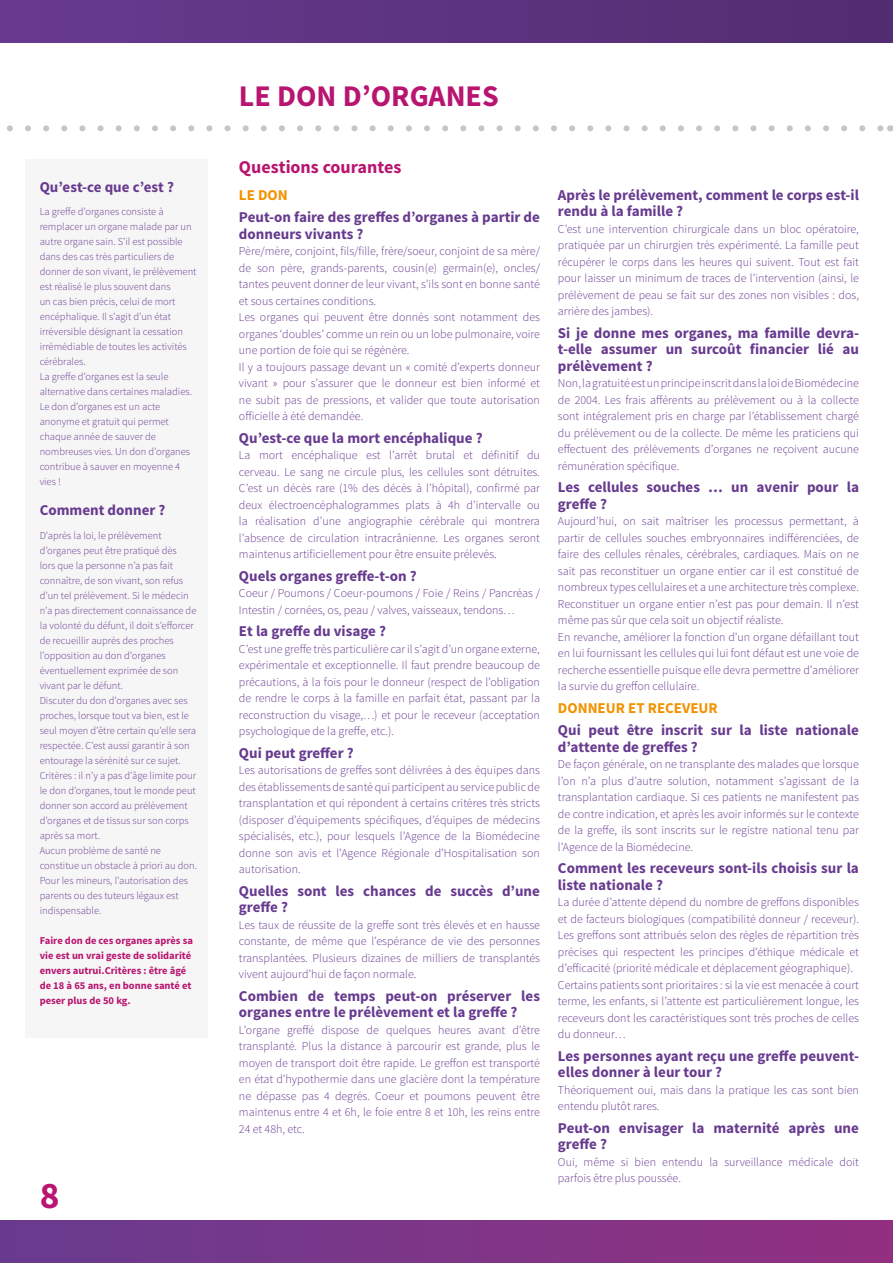
<style>
.page{position:relative;width:893px;height:1263px;background:#fff}
.page>*{position:absolute;margin:0;border:0;box-sizing:border-box;transform-origin:0 0}
.t1{font:700 37.5px "Source Sans Pro";color:#b81570}
.t2{font:700 30px "Source Sans Pro";color:#b81570}
.t3{font:700 18px "Source Sans Pro";color:#b81570}
.t4{font:700 15px/16.5px "Source Sans Pro";color:#673a8f}
.t5{font:700 15px "Source Sans Pro";color:#f39200}
.t6{font:300 12px/16.5px "Source Sans Pro";color:#673a8f;text-align:justify}
.t7{font:300 10.5px/15px "Source Sans Pro";color:#673a8f}
.t8{font:700 10.5px/15px "Source Sans Pro";color:#b81570}
</style>
<div class="page">
<div style="left:0;top:0;width:893px;height:43px;background:linear-gradient(to right,#673a8f,#522d71)"></div>
<div style="left:0;top:1220px;width:893px;height:43px;background:linear-gradient(to right,#683b8f,#933080)"></div>
<div style="left:26px;top:159px;width:182px;height:879px;background:#f6f6f6"></div>
<svg style="left:7px;top:125px;width:874px;height:6px"></svg>
<p class="t4" style="left:40px;top:179px;width:136px">Qu’est-ce que c’est ?</p>
<p class="t7" style="left:40px;top:204px;width:158px">La greffe d’organes consiste à remplacer un organe malade par un autre organe sain. S’il est possible dans des cas très particuliers de donner de son vivant, le prélèvement est réalisé le plus souvent dans<br>un cas bien précis, celui de mort encéphalique. Il s’agit d’un état irréversible désignant la cessation irrémédiable de toutes les activités cérébrales.<br>La greffe d’organes est la seule alternative dans certaines maladies.<br>Le don d’organes est un acte anonyme et gratuit qui permet chaque année de sauver de nombreuses vies. Un don d’organes contribue à sauver en moyenne 4 vies !</p>
<p class="t4" style="left:40px;top:502px;width:127px">Comment donner ?</p>
<p class="t7" style="left:40px;top:528px;width:159px">D’après la loi, le prélèvement d’organes peut être pratiqué dès<br>lors que la personne n’a pas fait connaître, de son vivant, son refus d’un tel prélèvement. Si le médecin n’a pas directement connaissance de la volonté du défunt, il doit s’efforcer de recueillir auprès des proches l’opposition au don d’organes éventuellement exprimée de son vivant par le défunt.<br>Discuter du don d’organes avec ses proches, lorsque tout va bien, est le seul moyen d’être certain qu’elle sera respectée. C’est aussi garantir à son entourage la sérénité sur ce sujet.<br>Critères : il n’y a pas d’âge limite pour le don d’organes, tout le monde peut donner son accord au prélèvement d’organes et de tissus sur son corps après sa mort.<br>Aucun problème de santé ne constitue un obstacle à priori au don.<br>Pour les mineurs, l’autorisation des parents ou des tuteurs légaux est indispensable.</p>
<p class="t8" style="left:40px;top:933px;width:155px">Faire don de ces organes après sa vie est un vrai geste de solidarité envers autrui.Critères : être âgé de 18 à 65 ans, en bonne santé et peser plus de 50 kg.</p>
<h1 class="t1" style="left:40px;top:1172px;width:21px">8</h1>
<h2 class="t2" style="left:239px;top:76px;width:261px">LE DON D’ORGANES</h2>
<h3 class="t3" style="left:239px;top:155px;width:164px">Questions courantes</h3>
<p class="t5" style="left:239px;top:185px;width:50px">LE DON</p>
<p class="t4" style="left:239px;top:209px;width:303px">Peut-on faire des greffes d’organes à partir de donneurs vivants ?</p>
<p class="t6" style="left:239px;top:243px;width:303px;text-align:left">Père/mère, conjoint, fils/fille, frère/soeur, conjoint de sa mère/ de son père, grands-parents, cousin(e) germain(e), oncles/ tantes peuvent donner de leur vivant, s’ils sont en bonne santé et sous certaines conditions.<br>Les organes qui peuvent être donnés sont notamment des organes ‘doubles’ comme un rein ou un lobe pulmonaire, voire une portion de foie qui se régénère.<br>Il y a toujours passage devant un « comité d’experts donneur vivant » pour s’assurer que le donneur est bien informé et ne subit pas de pressions, et valider que toute autorisation officielle à été demandée.</p>
<p class="t4" style="left:239px;top:430px;width:245px">Qu’est-ce que la mort encéphalique ?</p>
<p class="t6" style="left:239px;top:447px;width:303px">La mort encéphalique est l’arrêt brutal et définitif du cerveau. Le sang ne circule plus, les cellules sont détruites.<br>C’est un décès rare (1% des décès à l’hôpital), confirmé par deux électroencéphalogrammes plats à 4h d’intervalle ou la réalisation d’une angiographie cérébrale qui montrera l’absence de circulation intracrânienne. Les organes seront maintenus artificiellement pour être ensuite prélevés.</p>
<p class="t4" style="left:239px;top:568px;width:179px">Quels organes greffe-t-on ?</p>
<p class="t6" style="left:239px;top:585px;width:303px">Coeur / Poumons / Coeur-poumons / Foie / Reins / Pancréas /<br>Intestin / cornées, os, peau / valves, vaisseaux, tendons…</p>
<p class="t4" style="left:239px;top:623px;width:149px">Et la greffe du visage ?</p>
<p class="t6" style="left:239px;top:640px;width:303px">C’est une greffe très particulière car il s’agit d’un organe externe, expérimentale et exceptionnelle. Il faut prendre beaucoup de précautions, à la fois pour le donneur (respect de l’obligation de rendre le corps à la famille en parfait état, passant par la reconstruction du visage,…) et pour le receveur (acceptation psychologique de la greffe, etc.).</p>
<p class="t4" style="left:239px;top:745px;width:116px">Qui peut greffer ?</p>
<p class="t6" style="left:239px;top:762px;width:302px">Les autorisations de greffes sont délivrées à des équipes dans des établissements de santé qui participent au service public de transplantation et qui répondent à certains critères très stricts (disposer d’équipements spécifiques, d’équipes de médecins spécialisés, etc.), pour lesquels l’Agence de la Biomédecine donne son avis et l’Agence Régionale d’Hospitalisation son autorisation.</p>
<p class="t4" style="left:239px;top:883px;width:302px">Quelles sont les chances de succès d’une greffe ?</p>
<p class="t6" style="left:239px;top:916px;width:303px">Les taux de réussite de la greffe sont très élevés et en hausse constante, de même que l’espérance de vie des personnes transplantées. Plusieurs dizaines de milliers de transplantés vivent aujourd’hui de façon normale.</p>
<p class="t4" style="left:239px;top:988px;width:302px">Combien de temps peut-on préserver les organes entre le prélèvement et la greffe ?</p>
<p class="t6" style="left:239px;top:1021px;width:303px">L’organe greffé dispose de quelques heures avant d’être transplanté. Plus la distance à parcourir est grande, plus le moyen de transport doit être rapide. Le greffon est transporté en état d’hypothermie dans une glacière dont la température ne dépasse pas 4 degrés. Coeur et poumons peuvent être maintenus entre 4 et 6h, le foie entre 8 et 10h, les reins entre 24 et 48h, etc.</p>
<p class="t4" style="left:558px;top:187px;width:303px">Après le prélèvement, comment le corps est-il rendu à la famille ?</p>
<p class="t6" style="left:558px;top:220px;width:303px">C’est une intervention chirurgicale dans un bloc opératoire, pratiquée par un chirurgien très expérimenté. La famille peut récupérer le corps dans les heures qui suivent. Tout est fait pour laisser un minimum de traces de l’intervention (ainsi, le prélèvement de peau se fait sur des zones non visibles : dos, arrière des jambes).</p>
<p class="t4" style="left:558px;top:325px;width:302px;text-align:justify">Si je donne mes organes, ma famille devra&shy;t-elle assumer un surcoût financier lié au prélèvement ?</p>
<p class="t6" style="left:558px;top:375px;width:302px">Non, la gratuité est un principe inscrit dans la loi de Biomédecine de 2004. Les frais afférents au prélèvement ou à la collecte sont intégralement pris en charge par l’établissement chargé du prélèvement ou de la collecte. De même les praticiens qui effectuent des prélèvements d’organes ne reçoivent aucune rémunération spécifique.</p>
<p class="t4" style="left:558px;top:479px;width:303px">Les cellules souches … un avenir pour la greffe ?</p>
<p class="t6" style="left:558px;top:513px;width:303px;text-align:left">Aujourd’hui, on sait maîtriser les processus permettant, à partir de cellules souches embryonnaires indifférenciées, de faire des cellules rénales, cérébrales, cardiaques. Mais on ne sait pas reconstituer un organe entier car il est constitué de nombreux types cellulaires et a une architecture très complexe.<br>Reconstituer un organe entier n’est pas pour demain. Il n’est même pas sûr que cela soit un objectif réaliste.<br>En revanche, améliorer la fonction d’un organe défaillant tout en lui fournissant les cellules qui lui font défaut est une voie de recherche essentielle puisque elle devra permettre d’améliorer la survie du greffon cellulaire.</p>
<p class="t5" style="left:558px;top:698px;width:161px">DONNEUR ET RECEVEUR</p>
<p class="t4" style="left:558px;top:722px;width:302px">Qui peut être inscrit sur la liste nationale d’attente de greffes ?</p>
<p class="t6" style="left:558px;top:756px;width:302px">De façon générale, on ne transplante des malades que lorsque l’on n’a plus d’autre solution, notamment s’agissant de la transplantation cardiaque. Si ces patients ne manifestent pas de contre indication, et après les avoir informés sur le contexte de la greffe, ils sont inscrits sur le registre national tenu par l’Agence de la Biomédecine.</p>
<p class="t4" style="left:558px;top:860px;width:302px">Comment les receveurs sont-ils choisis sur la liste nationale ?</p>
<p class="t6" style="left:558px;top:894px;width:303px;text-align:left">La durée d’attente dépend du nombre de greffons disponibles et de facteurs biologiques (compatibilité donneur / receveur).<br>Les greffons sont attribués selon des règles de répartition très précises qui respectent les principes d’éthique médicale et d’efficacité (priorité médicale et déplacement géographique).<br>Certains patients sont prioritaires : si la vie est menacée à court terme, les enfants, si l’attente est particulièrement longue, les receveurs dont les caractéristiques sont très proches de celles du donneur…</p>
<p class="t4" style="left:558px;top:1048px;width:302px">Les personnes ayant reçu une greffe peuvent&shy;elles donner à leur tour ?</p>
<p class="t6" style="left:558px;top:1081px;width:302px">Théoriquement oui, mais dans la pratique les cas sont bien entendu plutôt rares.</p>
<p class="t4" style="left:558px;top:1120px;width:302px">Peut-on envisager la maternité après une greffe ?</p>
<p class="t6" style="left:558px;top:1153px;width:302px">Oui, même si bien entendu la surveillance médicale doit parfois être plus poussée.</p>
</div>
